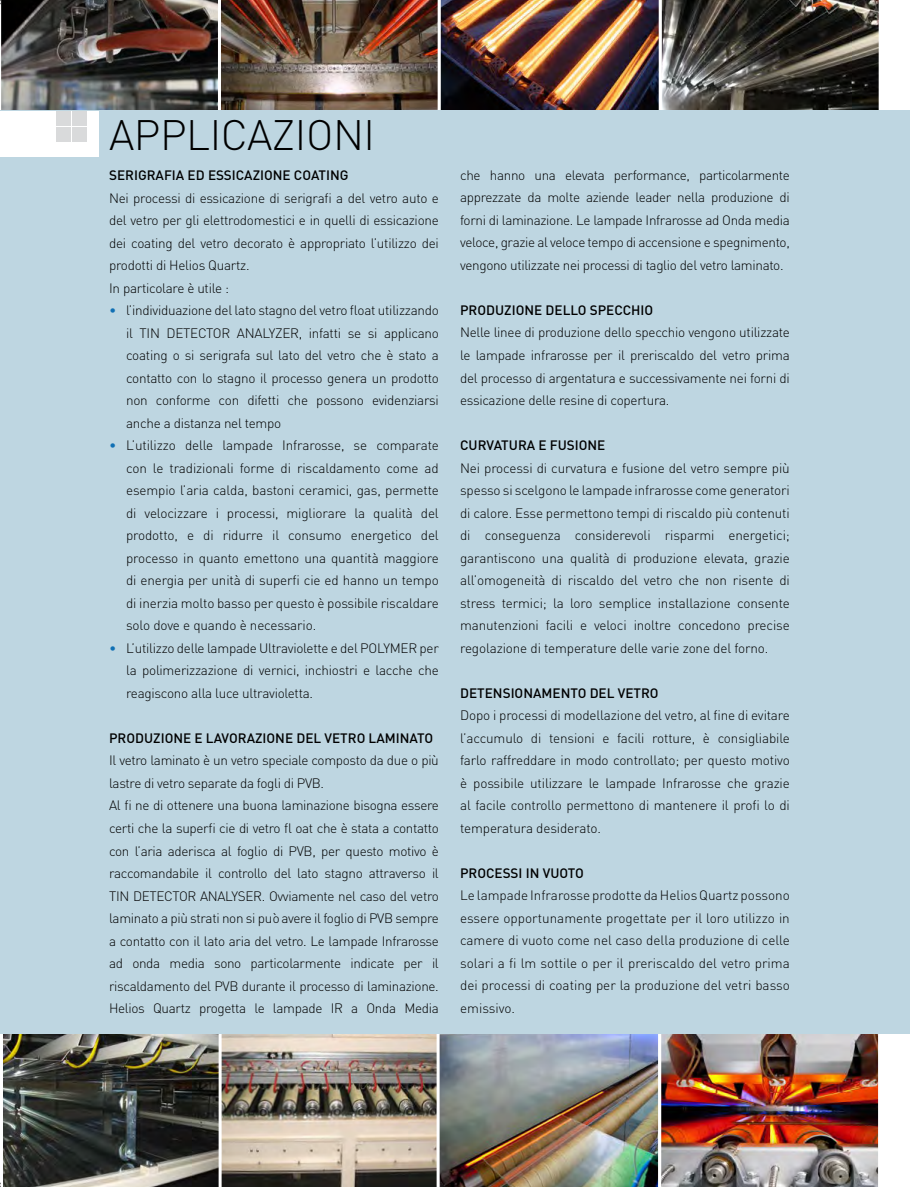
<style>
.page{position:relative;width:910px;height:1187px;background:#fff}
.page>*{position:absolute;margin:0;border:0;box-sizing:border-box;transform-origin:0 0}
.t1{font:300 42px "DIN";letter-spacing:-.01em;color:#000}
.t2{font:300 13.5px/22.5px "DIN";letter-spacing:-.02em;color:#000;text-align:justify}
.t3{font:500 13.5px "DIN";color:#000}
.s1{color:#1070b4}
</style>
<div class="page">
<div style="left:0;top:111px;width:910px;height:922px;background:#bed6e1"></div>
<div style="left:0;top:111px;width:98px;height:45px;background:#fff"></div>
<div style="left:56px;top:111px;width:15px;height:14px;background:#d9dadb"></div>
<div style="left:73px;top:111px;width:14px;height:14px;background:#d9dadb"></div>
<div style="left:56px;top:127px;width:15px;height:14px;background:#d9dadb"></div>
<div style="left:73px;top:127px;width:14px;height:14px;background:#d9dadb"></div>
<img style="left:0;top:0;width:882px;height:118px">
<img style="left:0;top:1033px;width:881px;height:153px">
<p class="t1" style="left:109px;top:109px;width:268px">APPLICAZIONI</p>
<p class="t3" style="left:109px;top:166px;width:241px">SERIGRAFIA ED ESSICAZIONE COATING</p>
<p class="t2" style="left:109px;top:186px;width:331px">Nei processi di essicazione di serigrafi a del vetro auto e del vetro per gli elettrodomestici e in quelli di essicazione dei coating del vetro decorato è appropriato l’utilizzo dei prodotti di Helios Quartz.</p>
<p class="t2" style="left:109px;top:276px;width:121px">In particolare è utile :</p>
<p class="t2" style="left:126px;top:299px;width:314px;text-indent:-17px"><span class="s1">•</span> l’individuazione del lato stagno del vetro float utilizzando il TIN DETECTOR ANALYZER, infatti se si applicano coating o si serigrafa sul lato del vetro che è stato a contatto con lo stagno il processo genera un prodotto non conforme con difetti che possono evidenziarsi anche a distanza nel tempo</p>
<p class="t2" style="left:126px;top:434px;width:314px;text-indent:-17px"><span class="s1">•</span> L’utilizzo delle lampade Infrarosse, se comparate con le tradizionali forme di riscaldamento come ad esempio l’aria calda, bastoni ceramici, gas, permette di velocizzare i processi, migliorare la qualità del prodotto, e di ridurre il consumo energetico del processo in quanto emettono una quantità maggiore di energia per unità di superfi cie ed hanno un tempo di inerzia molto basso per questo è possibile riscaldare solo dove e quando è necessario.</p>
<p class="t2" style="left:126px;top:636px;width:314px;text-indent:-17px"><span class="s1">•</span> L’utilizzo delle lampade Ultraviolette e del POLYMER per la polimerizzazione di vernici, inchiostri e lacche che reagiscono alla luce ultravioletta.</p>
<p class="t3" style="left:109px;top:729px;width:326px">PRODUZIONE E LAVORAZIONE DEL VETRO LAMINATO</p>
<p class="t2" style="left:109px;top:749px;width:331px">Il vetro laminato è un vetro speciale composto da due o più lastre di vetro separate da fogli di PVB.</p>
<p class="t2" style="left:109px;top:794px;width:331px">Al fi ne di ottenere una buona laminazione bisogna essere certi che la superfi cie di vetro fl oat che è stata a contatto con l’aria aderisca al foglio di PVB, per questo motivo è raccomandabile il controllo del lato stagno attraverso il TIN DETECTOR ANALYSER. Ovviamente nel caso del vetro laminato a più strati non si può avere il foglio di PVB sempre a contatto con il lato aria del vetro. Le lampade Infrarosse ad onda media sono particolarmente indicate per il riscaldamento del PVB durante il processo di laminazione.<br>Helios Quartz progetta le lampade IR a Onda Media</p>
<p class="t2" style="left:460px;top:164px;width:331px">che hanno una elevata performance, particolarmente apprezzate da molte aziende leader nella produzione di forni di laminazione. Le lampade Infrarosse ad Onda media veloce, grazie al veloce tempo di accensione e spegnimento, vengono utilizzate nei processi di taglio del vetro laminato.</p>
<p class="t3" style="left:460px;top:301px;width:195px">PRODUZIONE DELLO SPECCHIO</p>
<p class="t2" style="left:460px;top:321px;width:331px">Nelle linee di produzione dello specchio vengono utilizzate le lampade infrarosse per il preriscaldo del vetro prima del processo di argentatura e successivamente nei forni di essicazione delle resine di copertura.</p>
<p class="t3" style="left:460px;top:436px;width:147px">CURVATURA E FUSIONE</p>
<p class="t2" style="left:460px;top:456px;width:331px">Nei processi di curvatura e fusione del vetro sempre più spesso si scelgono le lampade infrarosse come generatori di calore. Esse permettono tempi di riscaldo più contenuti di conseguenza considerevoli risparmi energetici; garantiscono una qualità di produzione elevata, grazie all’omogeneità di riscaldo del vetro che non risente di stress termici; la loro semplice installazione consente manutenzioni facili e veloci inoltre concedono precise regolazione di temperature delle varie zone del forno.</p>
<p class="t3" style="left:460px;top:684px;width:200px">DETENSIONAMENTO DEL VETRO</p>
<p class="t2" style="left:460px;top:704px;width:331px">Dopo i processi di modellazione del vetro, al fine di evitare l’accumulo di tensioni e facili rotture, è consigliabile farlo raffreddare in modo controllato; per questo motivo è possibile utilizzare le lampade Infrarosse che grazie al facile controllo permettono di mantenere il profi lo di temperatura desiderato.</p>
<p class="t3" style="left:460px;top:864px;width:125px">PROCESSI IN VUOTO</p>
<p class="t2" style="left:460px;top:884px;width:331px">Le lampade Infrarosse prodotte da Helios Quartz possono essere opportunamente progettate per il loro utilizzo in camere di vuoto come nel caso della produzione di celle solari a fi lm sottile o per il preriscaldo del vetro prima dei processi di coating per la produzione del vetri basso emissivo.</p>
</div>
